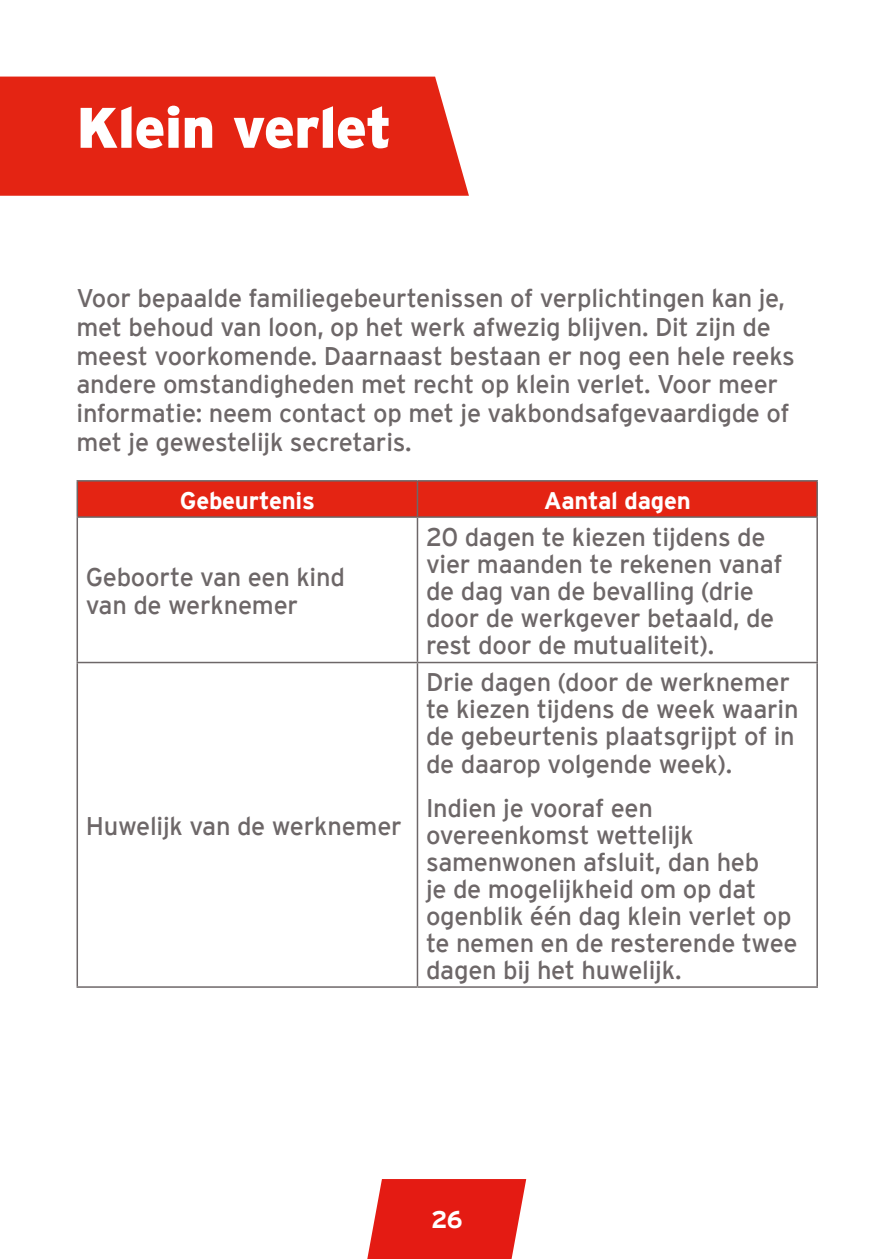
<style>
.page{position:relative;width:893px;height:1259px;background:#fff}
.page>*{position:absolute;margin:0;border:0;box-sizing:border-box;transform-origin:0 0}
.t1{font:900 57px "Interstate";letter-spacing:-.01em;color:#fff}
.t2{font:25.5px/27px "Interstate";letter-spacing:-.01em;color:#6d6768}
.t3{font:700 24px "Interstate";letter-spacing:-.01em;color:#fff}
</style>
<div class="page">
<div style="left:78px;top:481px;width:738px;height:35px;background:#e42413"></div>
<hr style="left:77px;top:480px;width:340px;height:1px;background:#6d6768">
<hr style="left:77px;top:481px;width:1px;height:35px;background:#6d6768">
<hr style="left:417px;top:480px;width:401px;height:1px;background:#6d6768">
<hr style="left:417px;top:481px;width:1px;height:35px;background:#6d6768">
<hr style="left:816px;top:481px;width:2px;height:35px;background:#6d6768">
<hr style="left:77px;top:516px;width:340px;height:2px;background:#6d6768">
<hr style="left:77px;top:518px;width:1px;height:144px;background:#6d6768">
<hr style="left:417px;top:516px;width:401px;height:2px;background:#6d6768">
<hr style="left:417px;top:518px;width:1px;height:144px;background:#6d6768">
<hr style="left:816px;top:518px;width:2px;height:144px;background:#6d6768">
<hr style="left:77px;top:662px;width:340px;height:1px;background:#6d6768">
<hr style="left:77px;top:663px;width:1px;height:323px;background:#6d6768">
<hr style="left:417px;top:662px;width:401px;height:1px;background:#6d6768">
<hr style="left:417px;top:663px;width:1px;height:323px;background:#6d6768">
<hr style="left:816px;top:663px;width:2px;height:323px;background:#6d6768">
<hr style="left:77px;top:986px;width:340px;height:1px;background:#6d6768">
<hr style="left:417px;top:986px;width:401px;height:1px;background:#6d6768">
<div style="left:0;top:77px;width:469px;height:119px;background:#e42413"></div>
<svg style="left:367px;top:1179px;width:159px;height:80px;background:#e63028"></svg>
<h1 class="t1" style="left:77px;top:95px;width:316px">Klein verlet</h1>
<p class="t2" style="left:77px;top:283px;width:720px;line-height:28.8px">Voor bepaalde familiegebeurtenissen of verplichtingen kan je, met behoud van loon, op het werk afwezig blijven. Dit zijn de meest voorkomende. Daarnaast bestaan er nog een hele reeks andere omstandigheden met recht op klein verlet. Voor meer informatie: neem contact op met je vakbondsafgevaardigde of met je gewestelijk secretaris.</p>
<p class="t3" style="left:180px;top:487px;width:137px">Gebeurtenis</p>
<p class="t3" style="left:544px;top:487px;width:148px">Aantal dagen</p>
<p class="t2" style="left:86px;top:564px;width:261px">Geboorte van een kind van de werknemer</p>
<p class="t2" style="left:86px;top:812px;width:318px">Huwelijk van de werknemer</p>
<p class="t2" style="left:426px;top:523px;width:358px">20 dagen te kiezen tijdens de vier maanden te rekenen vanaf de dag van de bevalling (drie door de werkgever betaald, de rest door de mutualiteit).</p>
<p class="t2" style="left:426px;top:669px;width:374px">Drie dagen (door de werknemer te kiezen tijdens de week waarin de gebeurtenis plaatsgrijpt of in de daarop volgende week).</p>
<p class="t2" style="left:426px;top:794px;width:373px">Indien je vooraf een overeenkomst wettelijk samenwonen afsluit, dan heb<br>je de mogelijkheid om op dat ogenblik één dag klein verlet op te nemen en de resterende twee dagen bij het huwelijk.</p>
<p class="t3" style="left:431px;top:1206px;width:33px">26</p>
</div>
